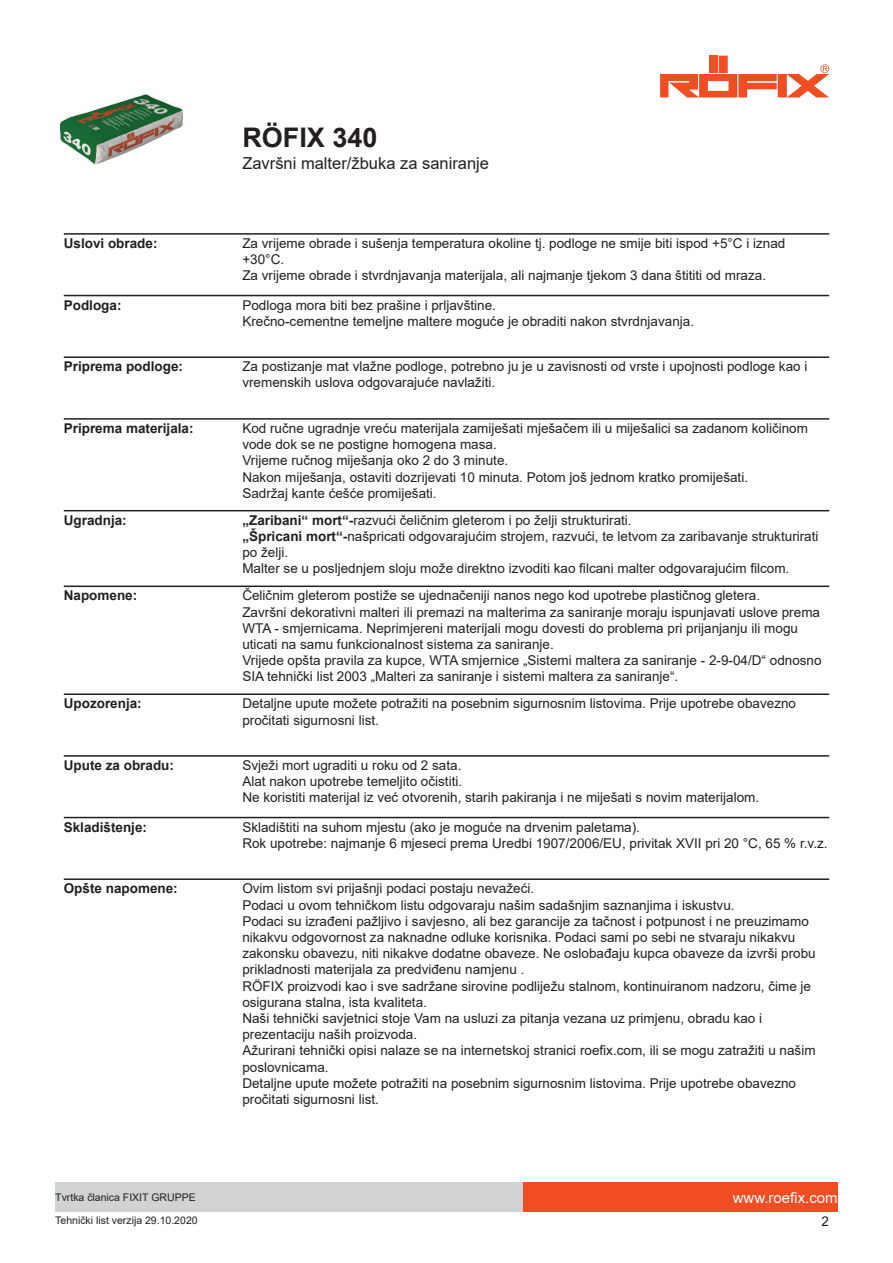
<style>
.page{position:relative;width:893px;height:1263px;background:#fff}
.page>*{position:absolute;margin:0;border:0;box-sizing:border-box;transform-origin:0 0}
.t1{font:700 27px "Arial";color:#231f20}
.t2{font:16.5px "Arial";color:#231f20}
.t3{font:15px "Arial";color:#fff}
.t4{font:13.5px/16.2px "Arial";color:#231f20}
.t5{font:700 13.5px "Arial";color:#231f20}
.t6{font:10.5px "Arial";color:#231f20}
.s1{font-weight:700}
</style>
<div class="page">
<img style="left:59px;top:94px;width:124px;height:71px">
<div style="left:719px;top:56px;width:9px;height:17px;background:#f04d22"></div>
<div style="left:709px;top:56px;width:9px;height:17px;background:#f04d22"></div>
<svg style="left:660px;top:64px;width:169px;height:33px"></svg>
<div style="left:523px;top:1182px;width:315px;height:30px;background:#f04d22"></div>
<div style="left:55px;top:1182px;width:468px;height:30px;background:#d1d2d4"></div>
<hr style="left:64px;top:233px;width:765px;height:2px;background:#231f20">
<hr style="left:64px;top:295px;width:765px;height:1px;background:#231f20">
<hr style="left:64px;top:356px;width:765px;height:2px;background:#231f20">
<hr style="left:64px;top:418px;width:765px;height:2px;background:#231f20">
<hr style="left:64px;top:510px;width:765px;height:1px;background:#231f20">
<hr style="left:64px;top:585px;width:765px;height:2px;background:#231f20">
<hr style="left:64px;top:693px;width:765px;height:2px;background:#231f20">
<hr style="left:64px;top:755px;width:765px;height:2px;background:#231f20">
<hr style="left:64px;top:817px;width:765px;height:1px;background:#231f20">
<hr style="left:64px;top:878px;width:765px;height:2px;background:#231f20">
<h1 class="t1" style="left:242px;top:119px;width:137px">RÖFIX 340</h1>
<p class="t2" style="left:242px;top:152px;width:248px">Završni malter/žbuka za saniranje</p>
<p class="t5" style="left:64px;top:234px;width:95px">Uslovi obrade:</p>
<p class="t4" style="left:242px;top:235px;width:544px">Za vrijeme obrade i sušenja temperatura okoline tj. podloge ne smije biti ispod +5°C i iznad +30°C.<br>Za vrijeme obrade i stvrdnjavanja materijala, ali najmanje tjekom 3 dana štititi od mraza.</p>
<p class="t5" style="left:64px;top:295px;width:59px">Podloga:</p>
<p class="t4" style="left:242px;top:297px;width:453px">Podloga mora biti bez prašine i prljavštine.<br>Krečno-cementne temeljne maltere moguće je obraditi nakon stvrdnjavanja.</p>
<p class="t5" style="left:64px;top:357px;width:121px">Priprema podloge:</p>
<p class="t4" style="left:242px;top:358px;width:567px">Za postizanje mat vlažne podloge, potrebno ju je u zavisnosti od vrste i upojnosti podloge kao i vremenskih uslova odgovarajuće navlažiti.</p>
<p class="t5" style="left:64px;top:419px;width:131px">Priprema materijala:</p>
<p class="t4" style="left:242px;top:420px;width:567px">Kod ručne ugradnje vreću materijala zamiješati mješačem ili u miješalici sa zadanom količinom vode dok se ne postigne homogena masa.<br>Vrijeme ručnog miješanja oko 2 do 3 minute.<br>Nakon miješanja, ostaviti dozrijevati 10 minuta. Potom još jednom kratko promiješati.<br>Sadržaj kante ćešće promiješati.</p>
<p class="t5" style="left:64px;top:510px;width:65px">Ugradnja:</p>
<p class="t4" style="left:242px;top:512px;width:578px"><span class="s1">„Zaribani“ mort“-</span>razvući čeličnim gleterom i po želji strukturirati.<br><span class="s1">„Špricani mort“-</span>našpricati odgovarajućim strojem, razvući, te letvom za zaribavanje strukturirati po želji.<br>Malter se u posljednjem sloju može direktno izvoditi kao filcani malter odgovarajućim filcom.</p>
<p class="t5" style="left:64px;top:586px;width:75px">Napomene:</p>
<p class="t4" style="left:242px;top:587px;width:581px">Čeličnim gleterom postiže se ujednačeniji nanos nego kod upotrebe plastičnog gletera.<br>Završni dekorativni malteri ili premazi na malterima za saniranje moraju ispunjavati uslove prema WTA - smjernicama. Neprimjereni materijali mogu dovesti do problema pri prijanjanju ili mogu uticati na samu funkcionalnost sistema za saniranje.<br>Vrijede opšta pravila za kupce, WTA smjernice „Sistemi maltera za saniranje - 2-9-04/D“ odnosno SIA tehnički list 2003 „Malteri za saniranje i sistemi maltera za saniranje“.</p>
<p class="t5" style="left:64px;top:694px;width:80px">Upozorenja:</p>
<p class="t4" style="left:242px;top:695px;width:555px">Detaljne upute možete potražiti na posebnim sigurnosnim listovima. Prije upotrebe obavezno pročitati sigurnosni list.</p>
<p class="t5" style="left:64px;top:756px;width:112px">Upute za obradu:</p>
<p class="t4" style="left:242px;top:757px;width:518px">Svježi mort ugraditi u roku od 2 sata.<br>Alat nakon upotrebe temeljito očistiti.<br>Ne koristiti materijal iz već otvorenih, starih pakiranja i ne miješati s novim materijalom.</p>
<p class="t5" style="left:64px;top:817px;width:85px">Skladištenje:</p>
<p class="t4" style="left:242px;top:819px;width:587px">Skladištiti na suhom mjestu (ako je moguće na drvenim paletama).<br>Rok upotrebe: najmanje 6 mjeseci prema Uredbi 1907/2006/EU, privitak XVII pri 20 °C, 65 % r.v.z.</p>
<p class="t5" style="left:64px;top:879px;width:116px">Opšte napomene:</p>
<p class="t4" style="left:242px;top:880px;width:575px">Ovim listom svi prijašnji podaci postaju nevažeći.<br>Podaci u ovom tehničkom listu odgovaraju našim sadašnjim saznanjima i iskustvu.<br>Podaci su izrađeni pažljivo i savjesno, ali bez garancije za tačnost i potpunost i ne preuzimamo nikakvu odgovornost za naknadne odluke korisnika. Podaci sami po sebi ne stvaraju nikakvu zakonsku obavezu, niti nikakve dodatne obaveze. Ne oslobađaju kupca obaveze da izvrši probu prikladnosti materijala za predviđenu namjenu .<br>RÖFIX proizvodi kao i sve sadržane sirovine podliježu stalnom, kontinuiranom nadzoru, čime je osigurana stalna, ista kvaliteta.<br>Naši tehnički savjetnici stoje Vam na usluzi za pitanja vezana uz primjenu, obradu kao i prezentaciju naših proizvoda.<br>Ažurirani tehnički opisi nalaze se na internetskoj stranici roefix.com, ili se mogu zatražiti u našim poslovnicama.<br>Detaljne upute možete potražiti na posebnim sigurnosnim listovima. Prije upotrebe obavezno pročitati sigurnosni list.</p>
<p class="t6" style="left:55px;top:1190px;width:142px">Tvrtka članica FIXIT GRUPPE</p>
<p class="t3" style="left:733px;top:1187px;width:107px">www.roefix.com</p>
<p class="t6" style="left:55px;top:1213px;width:144px">Tehnički list verzija 29.10.2020</p>
<p class="t4" style="left:821px;top:1213px;width:9px">2</p>
</div>
